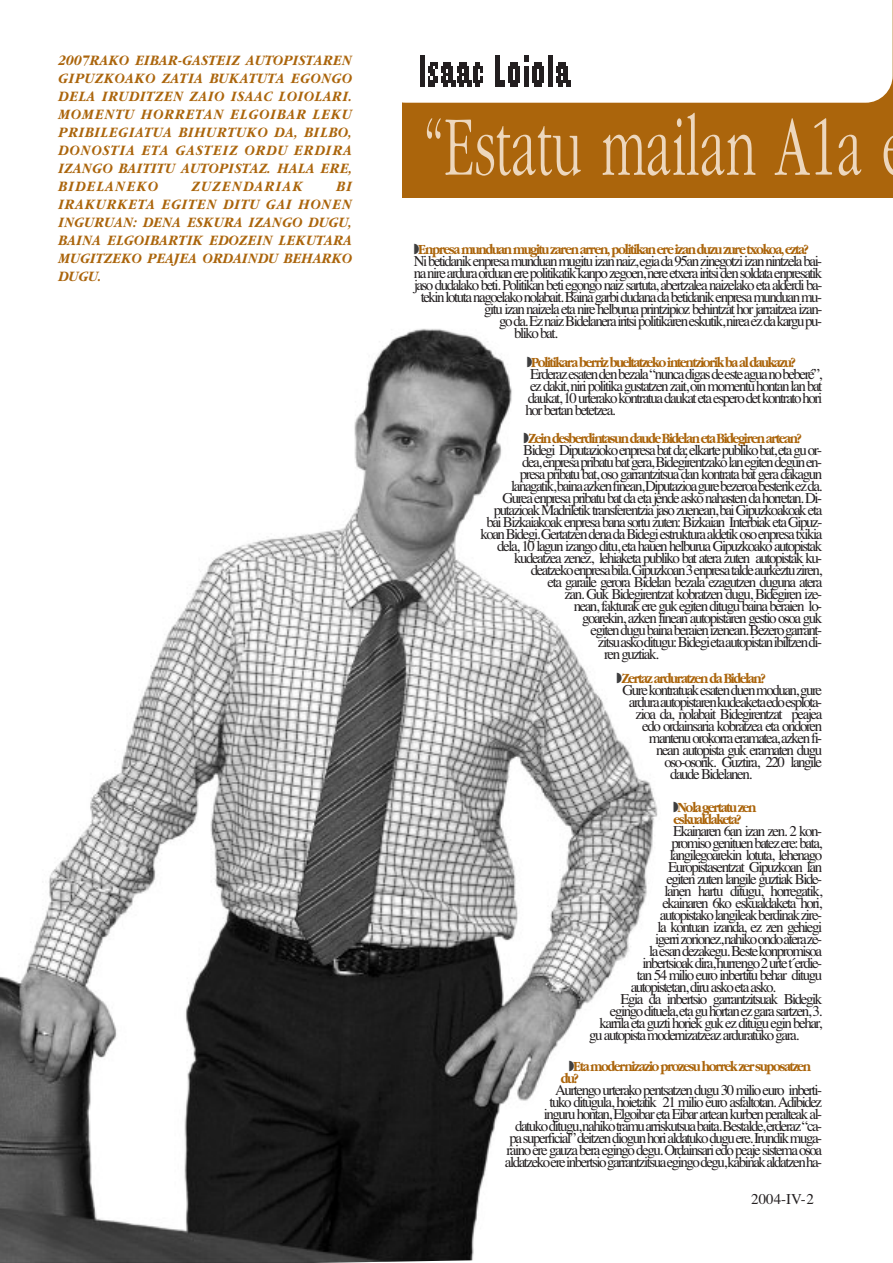
<style>
.page{position:relative;width:893px;height:1263px;background:#fff}
.page>*{position:absolute;margin:0;border:0;box-sizing:border-box;transform-origin:0 0}
.t1{font:300 88.35px "Garamond";color:#edd7bd;scale:.61 1}
.t2{font:15px/12px "Times";letter-spacing:-.1em;color:#231f20;text-align:right}
.t3{font:italic 700 15px/18px "Garamond";letter-spacing:.03em;color:#ab650c;text-align:justify;scale:.9 1}
.t4{font:italic 700 15px "Garamond";letter-spacing:.095em;color:#ab650c;scale:.9 1}
.t5{font:700 14.55px/12px "Garamond";letter-spacing:-.11em;color:#ab650c;scale:.9 1}
.s1{color:#3e3e3f}
</style>
<div class="page">
<div style="left:403px;top:0;width:490px;height:198px;background:#ab650c"></div>
<div style="left:402px;top:0;width:491px;height:103px;background:#fff"></div>
<img style="left:0;top:328px;width:658px;height:935px">
<div style="left:417px;top:40px;width:157px;height:50px;background:#fff"></div>
<p class="t3" style="left:58px;top:51px;width:328px">2007RAKO EIBAR-GASTEIZ AUTOPISTAREN GIPUZKOAKO ZATIA BUKATUTA EGONGO DELA IRUDITZEN ZAIO ISAAC LOIOLARI.<br>MOMENTU HORRETAN ELGOIBAR LEKU PRIBILEGIATUA BIHURTUKO DA, BILBO, DONOSTIA ETA GASTEIZ ORDU ERDIRA IZANGO BAITITU AUTOPISTAZ. HALA ERE, BIDELANEKO</p>
<p class="t4" style="left:191px;top:177px;width:125px">ZUZENDARIAK</p>
<p class="t3" style="left:58px;top:177px;width:328px;text-indent:278px">BI IRAKURKETA EGITEN DITU GAI HONEN INGURUAN: DENA ESKURA IZANGO DUGU, BAINA ELGOIBARTIK EDOZEIN LEKUTARA MUGITZEKO PEAJEA ORDAINDU BEHARKO DUGU.</p>
<h1 class="t1" style="left:423px;top:92px;width:721px">“Estatu mailan A1a</h1>
<p class="t5" style="left:414px;top:243px;width:441px"><span class="s1">◗</span>Enpresa munduan mugitu zaren arren,politikan ere izan duzu zure txokoa,ezta?</p>
<p class="t2" style="left:414px;top:255px;width:410px">Ni betidanik enpresa munduan mugitu izan naiz, egia da 95an zinegotzi izan nintzela bai-</p>
<p class="t2" style="left:414px;top:267px;width:410px">na nire ardura orduan ere politikatik kanpo zegoen,nere etxera iritsiden soldata enpresatik</p>
<p class="t2" style="left:414px;top:279px;width:410px">jaso dudalako beti. Politikan beti egongo naiz sartuta, abertzalea naizelako eta alderdi ba-</p>
<p class="t2" style="left:421px;top:291px;width:403px">tekin lotuta nagoelako nolabait. Baina garbi dudana da betidanik enpresa munduan mu-</p>
<p class="t2" style="left:484px;top:303px;width:340px">gitu izan naizela eta nire helburua printzipioz behintzat hor jarraitzea izan-</p>
<p class="t2" style="left:499px;top:315px;width:325px">go da.Ez naiz Bidelanera iritsipolitikaren eskutik,nirea ez da kargu pu-</p>
<p class="t2" style="left:514px;top:327px;width:45px">bliko bat.</p>
<p class="t5" style="left:527px;top:356px;width:301px"><span class="s1">◗</span>Politikara berriz bueltatzeko intentziorik ba aldaukazu?</p>
<p class="t2" style="left:530px;top:368px;width:294px">Erderaz esaten den bezala “nunca digas de este agua no beberé”,</p>
<p class="t2" style="left:530px;top:380px;width:294px">ez dakit, niri politika gustatzen zait, oin momentu hontan lan bat</p>
<p class="t2" style="left:528px;top:392px;width:296px">daukat, 10 urterako kontratua daukat eta espero det kontrato hori</p>
<p class="t2" style="left:525px;top:404px;width:92px">hor bertan betetzea.</p>
<p class="t5" style="left:523px;top:432px;width:311px"><span class="s1">◗</span>Zein desberdintasun daude Bidelan eta Bidegiren artean?</p>
<p class="t2" style="left:523px;top:444px;width:301px">Bidegi Diputazioko enpresa batda;elkarte publiko bat,eta gu or-</p>
<p class="t2" style="left:522px;top:456px;width:302px">dea,enpresa pribatu batgera,Bidegirentzako lan egiten degun en-</p>
<p class="t2" style="left:520px;top:468px;width:304px">presa pribatu bat, oso garrantzitsua dan kontrata bat gera dakagun</p>
<p class="t2" style="left:511px;top:480px;width:313px">lanagatik,baina azken finean,Diputazioa gure bezeroa besterik ez da.</p>
<p class="t2" style="left:502px;top:492px;width:321px">Gurea enpresa pribatu bat da eta jende asko nahasten da horretan. Di-</p>
<p class="t2" style="left:494px;top:504px;width:330px">putazioak Madriletik transferentzia jaso zuenean, bai Gipuzkoakoak eta</p>
<p class="t2" style="left:486px;top:516px;width:337px">bai Bizkaiakoak enpresa bana sortu zuten: Bizkaian Interbiak eta Gipuz-</p>
<p class="t2" style="left:480px;top:528px;width:343px">koan Bidegi.Gertatzen dena da Bidegiestruktura aldetik oso enpresa txikia</p>
<p class="t2" style="left:497px;top:540px;width:327px">dela, 10 lagun izango ditu, eta hauen helburua Gipuzkoako autopistak</p>
<p class="t2" style="left:514px;top:552px;width:310px">kudeatzea zenez, lehiaketa publiko bat atera zuten autopistak ku-</p>
<p class="t2" style="left:531px;top:564px;width:293px">deatzeko enpresa bila.Gipuzkoan 3 enpresa talde aurkeztu ziren,</p>
<p class="t2" style="left:548px;top:576px;width:276px">eta garaile gerora Bidelan bezala ezagutzen duguna atera</p>
<p class="t2" style="left:564px;top:588px;width:259px">zan. Guk Bidegirentzat kobratzen dugu, Bidegiren ize-</p>
<p class="t2" style="left:574px;top:600px;width:250px">nean, fakturak ere guk egiten ditugu baina beraien lo-</p>
<p class="t2" style="left:582px;top:612px;width:242px">goarekin, azken finean autopistaren gestio osoa guk</p>
<p class="t2" style="left:590px;top:624px;width:233px">egiten dugu baina beraien izenean.Bezero garrant-</p>
<p class="t2" style="left:598px;top:636px;width:226px">zitsu asko ditugu:Bidegieta autopistan ibiltzen di-</p>
<p class="t2" style="left:604px;top:648px;width:56px">ren guztiak.</p>
<p class="t5" style="left:616px;top:672px;width:167px"><span class="s1">◗</span>Zertaz arduratzen da Bidelan?</p>
<p class="t2" style="left:623px;top:684px;width:201px">Gure kontratuak esaten duen moduan,gure</p>
<p class="t2" style="left:629px;top:696px;width:195px">ardura autopistaren kudeaketa edo esplota-</p>
<p class="t2" style="left:636px;top:708px;width:188px">zioa da, nolabait Bidegirentzat peajea</p>
<p class="t2" style="left:642px;top:720px;width:182px">edo ordainsaria kobratzea eta ondoren</p>
<p class="t2" style="left:649px;top:732px;width:175px">mantenu orokorra eramatea, azken fi-</p>
<p class="t2" style="left:656px;top:744px;width:168px">nean autopista guk eramaten dugu</p>
<p class="t2" style="left:664px;top:756px;width:159px">oso-osorik. Guztira, 220 langile</p>
<p class="t2" style="left:670px;top:768px;width:84px">daude Bidelanen.</p>
<p class="t5" style="left:673px;top:801px;width:94px"><span class="s1">◗</span>Nola gertatu zen eskualdaketa?</p>
<p class="t2" style="left:673px;top:825px;width:151px">Ekainaren 6an izan zen. 2 kon-</p>
<p class="t2" style="left:671px;top:837px;width:152px">promiso genituen batez ere:bata,</p>
<p class="t2" style="left:670px;top:849px;width:154px">langilegoarekin lotuta, lehenago</p>
<p class="t2" style="left:668px;top:861px;width:155px">Europistasentzat Gipuzkoan lan</p>
<p class="t2" style="left:666px;top:873px;width:157px">egiten zuten langile guztiak Bide-</p>
<p class="t2" style="left:664px;top:885px;width:159px">lanen hartu ditugu, horregatik,</p>
<p class="t2" style="left:662px;top:897px;width:161px">ekainaren 6ko eskualdaketa hori,</p>
<p class="t2" style="left:660px;top:909px;width:164px">autopistako langileak berdinak zire-</p>
<p class="t2" style="left:658px;top:921px;width:166px">la kontuan izanda, ez zen gehiegi</p>
<p class="t2" style="left:655px;top:933px;width:169px">igerrizorionez,nahiko ondo atera ze-</p>
<p class="t2" style="left:649px;top:945px;width:174px">la esan dezakegu.Beste konpromisoa</p>
<p class="t2" style="left:642px;top:957px;width:181px">inbertsioak dira,hurrengo 2 urte t´erdie-</p>
<p class="t2" style="left:637px;top:969px;width:187px">tan 54 milio euro inbertitu behar ditugu</p>
<p class="t2" style="left:631px;top:981px;width:147px">autopistetan, diru asko eta asko.</p>
<p class="t2" style="left:620px;top:993px;width:203px">Egia da inbertsio garrantzitsuak Bidegik</p>
<p class="t2" style="left:610px;top:1005px;width:214px">egingo dituela, eta gu hortan ez gara sartzen, 3.</p>
<p class="t2" style="left:600px;top:1017px;width:224px">karrila eta guzti horiek guk ez ditugu egin behar,</p>
<p class="t2" style="left:589px;top:1029px;width:211px">gu autopista modernizatzeaz arduratuko gara.</p>
<p class="t5" style="left:561px;top:1060px;width:280px;text-indent:8px"><span class="s1">◗</span>Eta modernizazio prozesu horrek zer suposatzen du?</p>
<p class="t2" style="left:505px;top:1084px;width:319px">Aurtengo urterako pentsatzen dugu 30 milio euro inberti-<br>tuko ditugula, hoietatik 21 milio euro asfaltotan. Adibidez<br>inguru hontan, Elgoibar eta Eibar artean kurben peralteak al-<br>datuko ditugu,nahiko tramu arriskutsua baita.Bestalde,erderaz “ca&shy;pa superficial” deitzen diogun horialdatuko dugu ere.Irundik muga&shy;raino ere gauza bera egingo degu. Ordainsari edo peaje sistema osoa aldatzeko ere inbertsio garrantzitsua egingo degu,kabinak aldatzen ha-</p>
<p class="t2" style="left:751px;top:1192px;width:64px">2004-IV-2</p>
</div>
